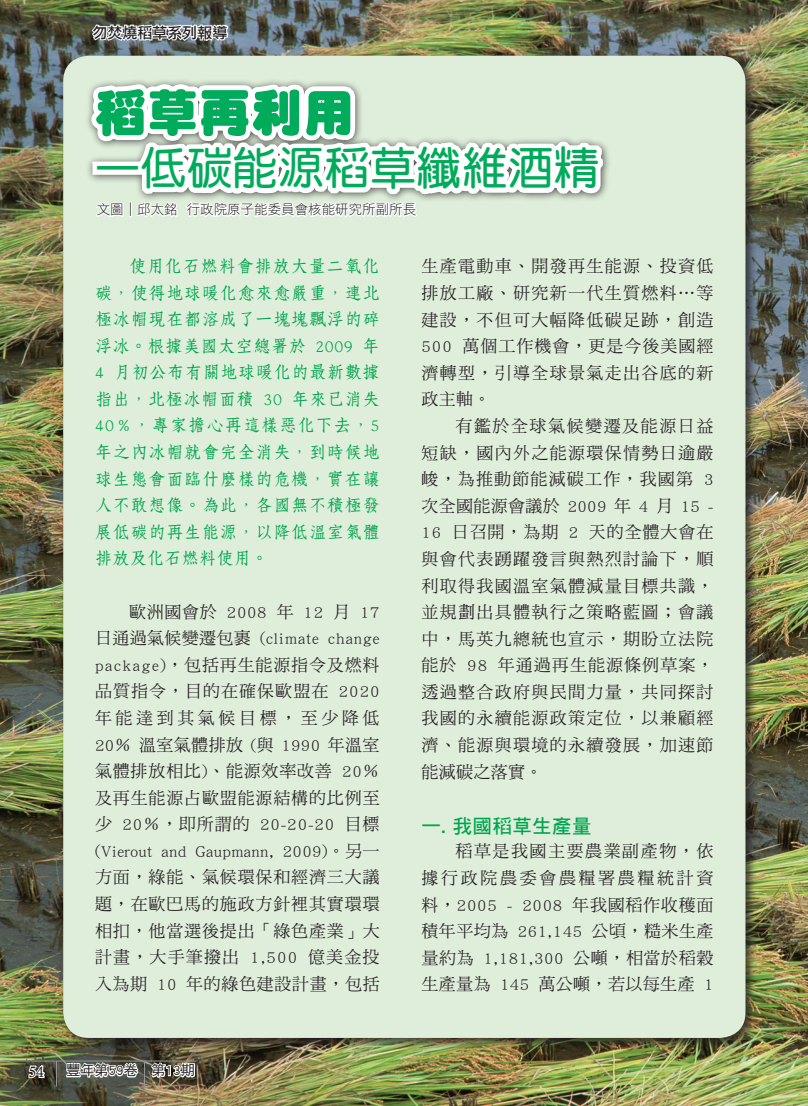
<style>
.page{position:relative;width:808px;height:1106px;background:#fff}
.page>*{position:absolute;margin:0;border:0;box-sizing:border-box;transform-origin:0 0}
.內文{font:51px "DF Yuan Std W12";letter-spacing:.02em;color:#00ab5b}
.內文-2{font:45px "DF Yuan Std W7";letter-spacing:.02em;color:#00ab5b}
.內文-3{font:19.5px "DF Hei Std W7";letter-spacing:.02em;color:#00a54f}
.內文-4{font:16.95px/26.5px "DF Ming Std W5";letter-spacing:.06em;color:#231f20;text-align:justify}
.內文-5{font:16.95px/26.5px "DF Fang Song Std W6";letter-spacing:.05em;color:#00a54f;text-align:justify}
.正常{font:15px "DF Li Hei Std W5";color:#231f20}
.t1{font:15px "Calisto";color:#231f20}
.正常-2{font:13.95px "DF Hei Std W5";color:#231f20}
.內文-6{font:13.5px "DF Li Hei Std W3";color:#231f20}
</style>
<div class="page">
<img style="left:0;top:0;width:808px;height:1106px">
<div style="left:60px;top:53px;width:697px;height:996px;background:#231f20;opacity:.75"></div>
<div style="left:63px;top:56px;width:682px;height:981px;background:#dfeedb;border-radius:26px"></div>
<svg style="left:87px;top:22px;width:521px;height:195px"></svg>
<svg style="left:27px;top:1061px;width:19px;height:18px"></svg>
<hr style="left:0;top:1060px;width:197px;height:1px;background:#939598">
<svg style="left:56px;top:1061px;width:1px;height:25px"></svg>
<img style="left:65px;top:1044px;width:131px;height:42px">
<p class="正常" style="left:92px;top:24px;width:136px">勿焚燒稻草系列報導</p>
<p class="內文" style="left:95px;top:85px;width:261px">稻草再利用</p>
<p class="內文-2" style="left:95px;top:144px;width:506px">—低碳能源稻草纖維酒精</p>
<p class="內文-6" style="left:97px;top:202px;width:321px">文圖｜邱太銘 行政院原子能委員會核能研究所副所長</p>
<p class="內文-5" style="left:95px;top:252px;width:286px;text-indent:34px">使用化石燃料會排放大量二氧化碳，使得地球暖化愈來愈嚴重，連北極冰帽現在都溶成了一塊塊飄浮的碎浮冰。根據美國太空總署於 2009 年4 月初公布有關地球暖化的最新數據指出，北極冰帽面積 30 年來已消失40％，專家擔心再這樣惡化下去，5年之內冰帽就會完全消失，到時候地球生態會面臨什麼樣的危機，實在讓人不敢想像。為此，各國無不積極發展低碳的再生能源，以降低溫室氣體排放及化石燃料使用。</p>
<p class="內文-4" style="left:95px;top:598px;width:286px;text-indent:34px">歐洲國會於 2008 年 12 月 17日通過氣候變遷包裹 (climate change package)，包括再生能源指令及燃料品質指令，目的在確保歐盟在 2020年能達到其氣候目標，至少降低20％溫室氣體排放 (與 1990 年溫室氣體排放相比)、能源效率改善 20％及再生能源占歐盟能源結構的比例至少 20％，即所謂的 20-20-20 目標(Vierout and Gaupmann, 2009)。另一方面，綠能、氣候環保和經濟三大議題，在歐巴馬的施政方針裡其實環環相扣，他當選後提出「綠色產業」大計畫，大手筆撥出 1,500 億美金投入為期 10 年的綠色建設計畫，包括</p>
<p class="t1" style="left:29px;top:1063px;width:17px">54</p>
<p class="正常-2" style="left:66px;top:1062px;width:130px">豐年第59卷　第13期</p>
<p class="內文-4" style="left:421px;top:253px;width:294px">生產電動車、開發再生能源、投資低排放工廠、研究新一代生質燃料… 等建設，不但可大幅降低碳足跡，創造500 萬個工作機會，更是今後美國經濟轉型，引導全球景氣走出谷底的新政主軸。</p>
<p class="內文-4" style="left:421px;top:412px;width:294px;text-indent:34px">有鑑於全球氣候變遷及能源日益短缺，國內外之能源環保情勢日逾嚴峻，為推動節能減碳工作，我國第 3次全國能源會議於 2009 年 4 月 15 - 16 日召開，為期 2 天的全體大會在與會代表踴躍發言與熱烈討論下，順利取得我國溫室氣體減量目標共識，並規劃出具體執行之策略藍圖；會議中，馬英九總統也宣示，期盼立法院能於 98 年通過再生能源條例草案，透過整合政府與民間力量，共同探討我國的永續能源政策定位，以兼顧經濟、能源與環境的永續發展，加速節能減碳之落實。</p>
<p class="內文-3" style="left:421px;top:815px;width:172px">一. 我國稻草生產量</p>
<p class="內文-4" style="left:421px;top:837px;width:293px;text-indent:34px">稻草是我國主要農業副產物，依據行政院農委會農糧署農糧統計資料，2005 - 2008 年我國稻作收穫面積年平均為 261,145 公頃，糙米生產量約為 1,181,300 公噸，相當於稻穀生產量為 145 萬公噸，若以每生產 1</p>
</div>
